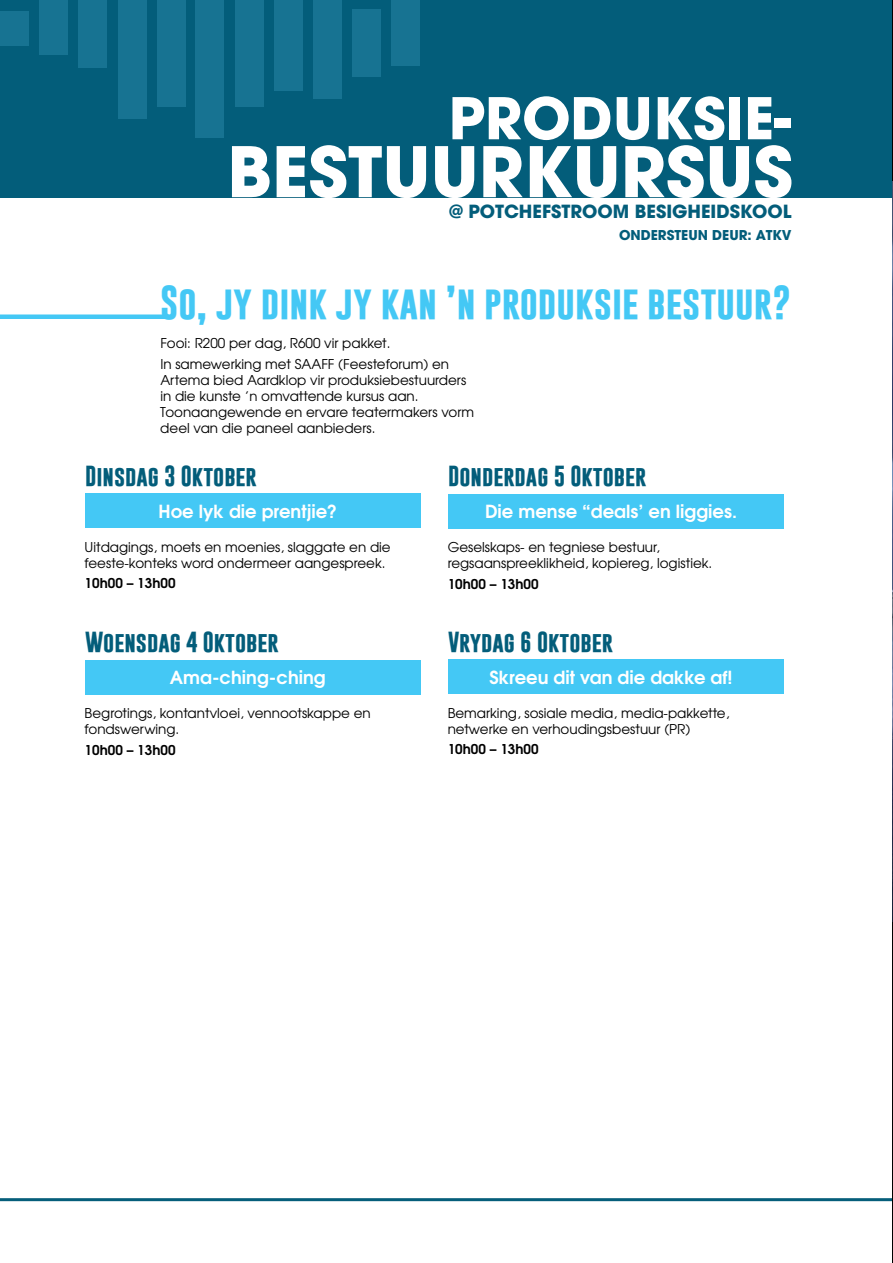
<style>
.page{position:relative;width:893px;height:1263px;background:#fff}
.page>*{position:absolute;margin:0;border:0;box-sizing:border-box;transform-origin:0 0}
.t1{font:700 69px "Avant Garde LT";color:#fff}
.t2{font:700 57px "Avant Garde LT";color:#fff}
.t3{font:700 34.5px "Gobold";color:#44c8f5}
.t4{font:700 21px "Gobold";color:#035d7a}
.t5{font:700 18px "Te X Gyre Adventor";color:#fff}
.t6{font:700 18px "Avant Garde LT";color:#035d7a}
.t7{font:13.5px/16.2px "Te X Gyre Adventor";color:#000}
.t8{font:700 13.5px "Te X Gyre Adventor";color:#000}
.t9{font:700 13.5px "Avant Garde LT";color:#035d7a}
.s1{font-size:13.2px}
</style>
<div class="page">
<hr style="left:0;top:1198px;width:893px;height:3px;background:#055e7a">
<div style="left:0;top:0;width:893px;height:197px;background:#035d7a"></div>
<div style="left:195px;top:0;width:29px;height:138px;background:#177392"></div>
<div style="left:235px;top:0;width:29px;height:107px;background:#177392"></div>
<div style="left:157px;top:0;width:29px;height:107px;background:#177392"></div>
<div style="left:274px;top:0;width:29px;height:91px;background:#177392"></div>
<div style="left:118px;top:0;width:28px;height:119px;background:#177392"></div>
<div style="left:313px;top:0;width:29px;height:99px;background:#177392"></div>
<div style="left:78px;top:0;width:29px;height:67px;background:#177392"></div>
<div style="left:352px;top:9px;width:29px;height:68px;background:#177392"></div>
<div style="left:391px;top:0;width:29px;height:66px;background:#177392"></div>
<div style="left:1px;top:12px;width:28px;height:34px;background:#177392"></div>
<div style="left:39px;top:0;width:29px;height:55px;background:#177392"></div>
<div style="left:85px;top:494px;width:335px;height:34px;background:#44c8f5"></div>
<div style="left:85px;top:660px;width:335px;height:34px;background:#44c8f5"></div>
<div style="left:448px;top:494px;width:336px;height:34px;background:#44c8f5"></div>
<div style="left:448px;top:660px;width:336px;height:34px;background:#44c8f5"></div>
<div style="left:0;top:314px;width:169px;height:5px;background:#44c8f5"></div>
<hr style="left:892px;top:0;width:1px;height:1263px;background:#000">
<img style="left:892px;top:181px;width:1px;height:740px">
<h2 class="t2" style="left:449px;top:81px;width:343px">PRODUKSIE-</h2>
<h1 class="t1" style="left:227px;top:127px;width:567px">BESTUURKURSUS</h1>
<h3 class="t6" style="left:449px;top:200px;width:344px">@ POTCHEFSTROOM BESIGHEIDSKOOL</h3>
<p class="t9" style="left:619px;top:226px;width:174px">ONDERSTEUN DEUR: ATKV</p>
<h3 class="t3" style="left:160px;top:280px;width:632px">So, jy dink jy kan ’n produksie bestuur?</h3>
<p class="t7" style="left:160px;top:332px;width:290px;line-height:20.4px">Fooi: R200 per dag, R600 vir pakket.<br>In samewerking met SAAFF (Feesteforum) en</p>
<p class="t7" style="left:160px;top:371px;width:315px">Artema bied Aardklop vir produksiebestuurders in die kunste <span class="s1">’n</span> omvattende kursus aan.<br>Toonaangewende en ervare teatermakers vorm deel van die paneel aanbieders.</p>
<h3 class="t4" style="left:85px;top:462px;width:173px">Dinsdag 3 Oktober</h3>
<h3 class="t4" style="left:448px;top:462px;width:200px">Donderdag 5 Oktober</h3>
<h3 class="t5" style="left:158px;top:496px;width:180px">Hoe lyk die prentjie?</h3>
<h3 class="t5" style="left:485px;top:496px;width:253px">Die mense “deals’ en liggies.</h3>
<p class="t7" style="left:85px;top:538px;width:308px">Uitdagings, moets en moenies, slaggate en die feeste-konteks word ondermeer aangespreek.</p>
<p class="t8" style="left:85px;top:572px;width:92px">10h00 – 13h00</p>
<p class="t7" style="left:448px;top:538px;width:266px">Geselskaps- en tegniese bestuur, regsaanspreeklikheid, kopiereg, logistiek.</p>
<p class="t8" style="left:448px;top:572px;width:92px">10h00 – 13h00</p>
<h3 class="t4" style="left:85px;top:628px;width:195px">Woensdag 4 Oktober</h3>
<h3 class="t4" style="left:448px;top:628px;width:166px">Vrydag 6 Oktober</h3>
<h3 class="t5" style="left:170px;top:662px;width:157px">Ama-ching-ching</h3>
<h3 class="t5" style="left:489px;top:662px;width:245px">Skreeu dit van die dakke af!</h3>
<p class="t7" style="left:85px;top:704px;width:288px">Begrotings, kontantvloei, vennootskappe en fondswerwing.</p>
<p class="t8" style="left:85px;top:738px;width:92px">10h00 – 13h00</p>
<p class="t7" style="left:448px;top:704px;width:283px">Bemarking, sosiale media, media-pakkette, netwerke en verhoudingsbestuur (PR)</p>
<p class="t8" style="left:448px;top:737px;width:92px">10h00 – 13h00</p>
</div>
